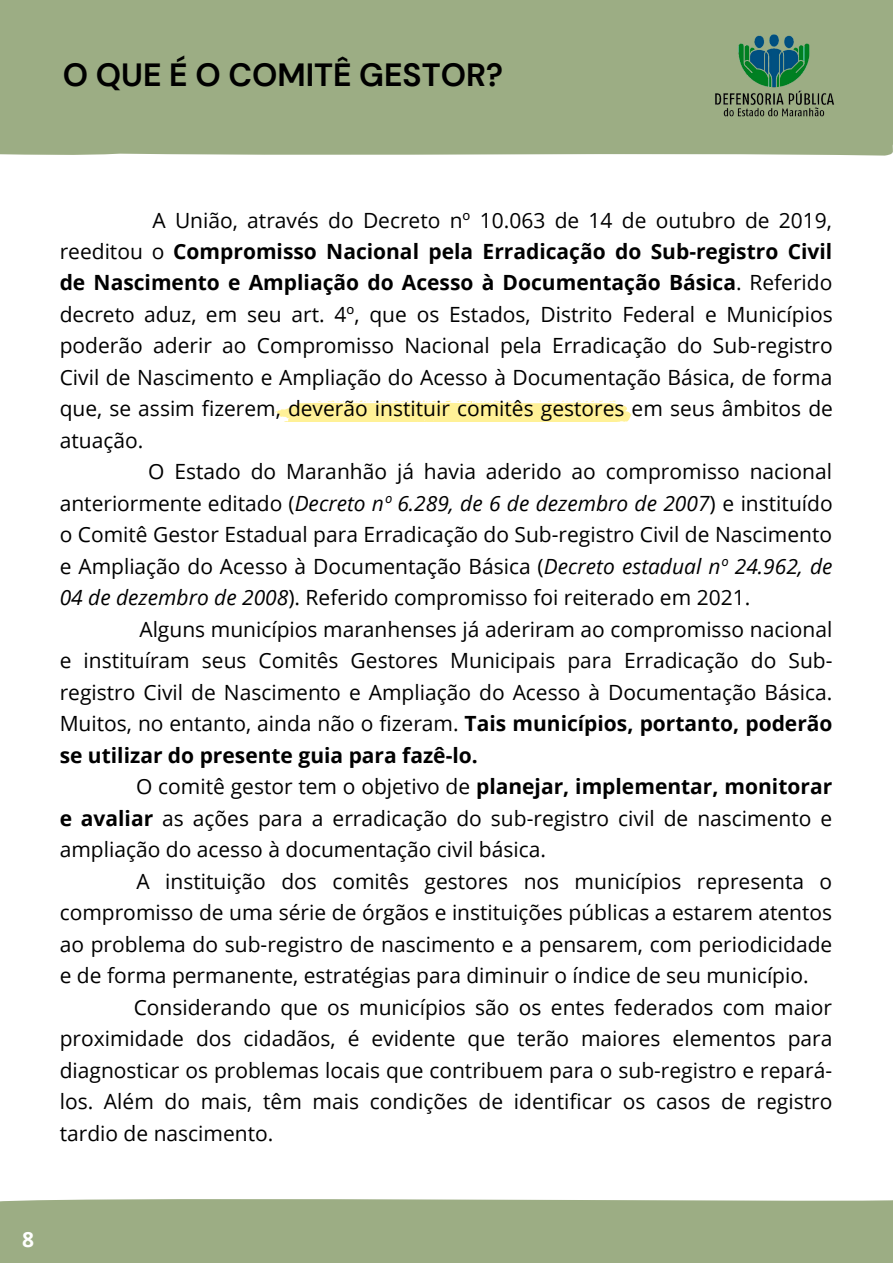
<style>
.page{position:relative;width:893px;height:1264px;background:#fff}
.page>*{position:absolute;margin:0;border:0;box-sizing:border-box;transform-origin:0 0}
.t1{font:700 32.1px "DM Sans";color:#000}
.t2{font:21px/31.5px "Open Sans";color:#000;text-align:justify}
.t3{font:700 21px "Open Sans";color:#fff}
.s1{font-weight:700}
.s2{font-style:italic}
</style>
<div class="page">
<svg style="left:275px;top:400px;width:356px;height:21px;background:#fff3a8"></svg>
<div style="left:0;top:0;width:892px;height:156px;background:#9cad84"></div>
<img style="left:715px;top:34px;width:119px;height:83px">
<div style="left:0;top:1199px;width:892px;height:63px;background:#9cad84"></div>
<p class="t1" style="left:63px;top:54px;width:441px">O QUE É O COMITÊ GESTOR?</p>
<p class="t2" style="left:60px;top:204px;width:774px;text-indent:93px">A União, através do Decreto nº 10.063 de 14 de outubro de 2019, reeditou o <span class="s1">Compromisso Nacional pela Erradicação do Sub-registro Civil de Nascimento e Ampliação do Acesso à Documentação Básica</span>. Referido decreto aduz, em seu art. 4º, que os Estados, Distrito Federal e Municípios poderão aderir ao Compromisso Nacional pela Erradicação do Sub-registro Civil de Nascimento e Ampliação do Acesso à Documentação Básica, de forma que, se assim fizerem, deverão instituir comitês gestores em seus âmbitos de atuação.</p>
<p class="t2" style="left:60px;top:455px;width:774px;text-indent:88px">O Estado do Maranhão já havia aderido ao compromisso nacional anteriormente editado (<span class="s2">Decreto nº 6.289, de 6 de dezembro de 2007</span>) e instituído o Comitê Gestor Estadual para Erradicação do Sub-registro Civil de Nascimento e Ampliação do Acesso à Documentação Básica (<span class="s2">Decreto estadual nº 24.962, de 04 de dezembro de 2008</span>). Referido compromisso foi reiterado em 2021.</p>
<p class="t2" style="left:60px;top:613px;width:774px;text-indent:80px">Alguns municípios maranhenses já aderiram ao compromisso nacional e instituíram seus Comitês Gestores Municipais para Erradicação do Sub&shy;registro Civil de Nascimento e Ampliação do Acesso à Documentação Básica.<br>Muitos, no entanto, ainda não o fizeram. <span class="s1">Tais municípios, portanto, poderão se utilizar do presente guia para fazê-lo.</span></p>
<p class="t2" style="left:60px;top:770px;width:774px;text-indent:76px">O comitê gestor tem o objetivo de <span class="s1">planejar, implementar, monitorar e avaliar</span> as ações para a erradicação do sub-registro civil de nascimento e ampliação do acesso à documentação civil básica.</p>
<p class="t2" style="left:60px;top:864px;width:774px;text-indent:77px">A instituição dos comitês gestores nos municípios representa o compromisso de uma série de órgãos e instituições públicas a estarem atentos ao problema do sub-registro de nascimento e a pensarem, com periodicidade e de forma permanente, estratégias para diminuir o índice de seu município.</p>
<p class="t2" style="left:60px;top:990px;width:774px;text-indent:74px">Considerando que os municípios são os entes federados com maior proximidade dos cidadãos, é evidente que terão maiores elementos para diagnosticar os problemas locais que contribuem para o sub-registro e repará&shy;los. Além do mais, têm mais condições de identificar os casos de registro tardio de nascimento.</p>
<p class="t3" style="left:22px;top:1224px;width:13px">8</p>
</div>
